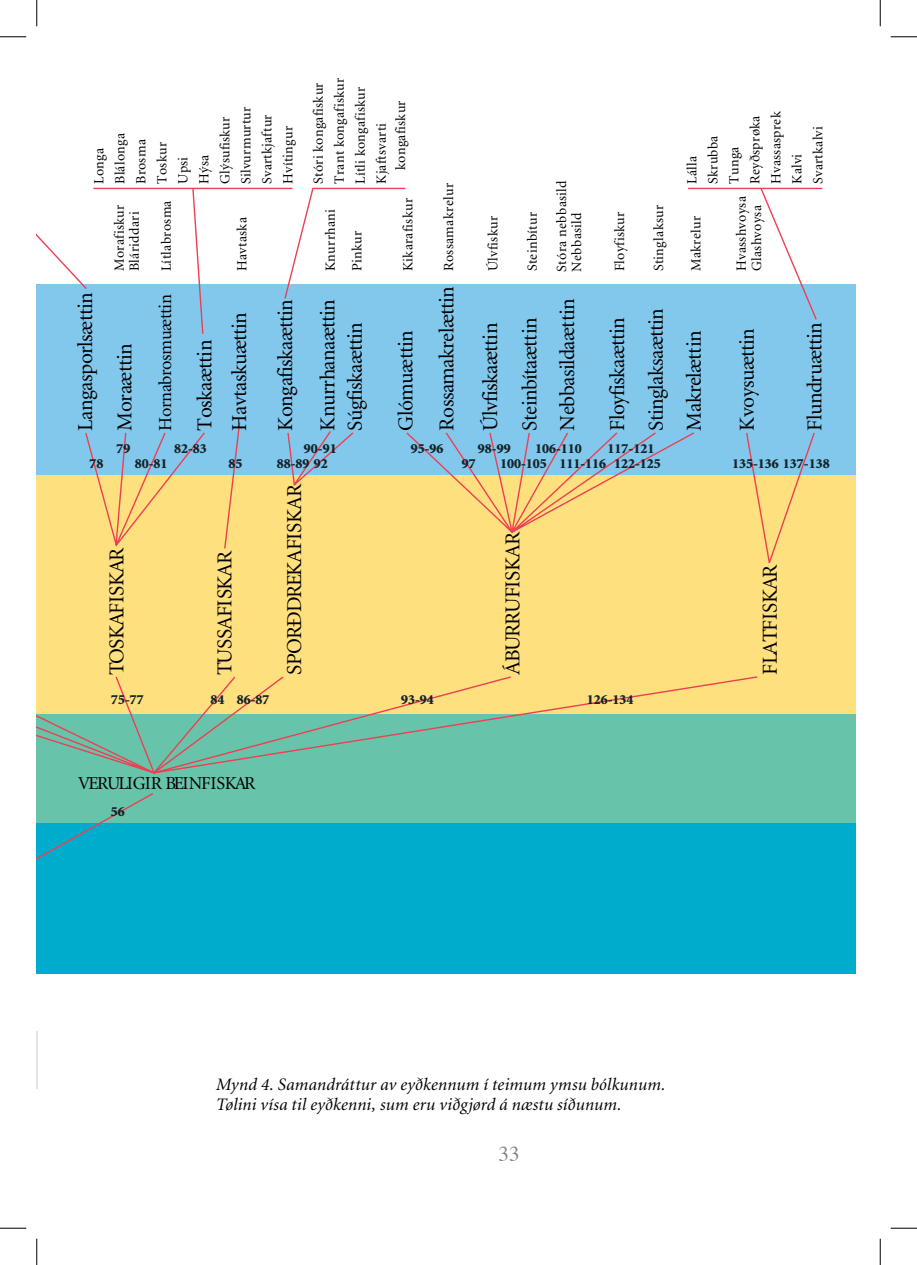
<style>
.page{position:relative;width:917px;height:1265px;background:#fff}
.page>*{position:absolute;margin:0;border:0;box-sizing:border-box;transform-origin:0 0}
.t1{font:21.18px/38.5px "Minion";letter-spacing:-.025em;color:#000}
.t2{font:21.18px "Minion";letter-spacing:-.05em;color:#000}
.t3{font:21px "Times";color:#808284}
.t4{font:18.2px "Minion";letter-spacing:-.07em;color:#000}
.t5{font:18.2px "Minion";letter-spacing:-.025em;color:#000}
.t6{font:italic 17.5px/19.6px "Minion";letter-spacing:.005em;color:#000}
.t7{font:14px/21px "Minion";letter-spacing:.02em;color:#000}
.t8{font:900 14px "Minion";color:#14242a}
</style>
<div class="page">
<div style="left:37px;top:817px;width:818px;height:156px;background:#00accc"></div>
<div style="left:37px;top:471px;width:818px;height:244px;background:#ffe07f"></div>
<div style="left:37px;top:714px;width:818px;height:108px;background:#67c4ab"></div>
<div style="left:37px;top:284px;width:818px;height:190px;background:#82c8ed"></div>
<svg style="left:37px;top:422px;width:779px;height:352px"></svg>
<svg style="left:37px;top:187px;width:781px;height:147px"></svg>
<svg style="left:488px;top:431px;width:26px;height:102px"></svg>
<svg style="left:286px;top:429px;width:69px;height:58px"></svg>
<hr style="left:93px;top:188px;width:199px;height:1px;background:#ee3f53">
<hr style="left:688px;top:188px;width:134px;height:1px;background:#ee3f53">
<svg style="left:37px;top:793px;width:118px;height:66px"></svg>
<svg style="left:0;top:36px;width:26px;height:1px"></svg>
<svg style="left:891px;top:36px;width:26px;height:1px"></svg>
<svg style="left:0;top:1227px;width:26px;height:1px"></svg>
<svg style="left:891px;top:1227px;width:26px;height:1px"></svg>
<svg style="left:36px;top:0;width:1px;height:26px"></svg>
<svg style="left:36px;top:1238px;width:1px;height:26px"></svg>
<svg style="left:880px;top:0;width:1px;height:26px"></svg>
<svg style="left:880px;top:1238px;width:1px;height:26px"></svg>
<p class="t7" style="left:308px;top:184px;width:108px;rotate:-90deg">Stóri kongafiskur<br>Trant kongafiskur<br>Lítli kongafiskur<br>Kjaftsvarti</p>
<p class="t7" style="left:390px;top:170px;width:71px;rotate:-90deg">kongafiskur</p>
<p class="t7" style="left:682px;top:184px;width:74px;rotate:-90deg">Lálla<br>Skrubba<br>Tunga<br>Reyðsprøka<br>Hvassasprek<br>Kalvi<br>Svartkalvi</p>
<p class="t7" style="left:89px;top:184px;width:79px;rotate:-90deg">Longa<br>Blálonga<br>Brosma<br>Toskur<br>Upsi<br>Hýsa<br>Glýsufiskur<br>Silvurmurtur<br>Svartkjaftur<br>Hvítingur</p>
<p class="t7" style="left:518px;top:271px;width:93px;line-height:29.6px;rotate:-90deg">Steinbítur<br>Stóra nebbasild</p>
<p class="t7" style="left:439px;top:271px;width:89px;rotate:-90deg">Rossamakrelur</p>
<p class="t7" style="left:734px;top:271px;width:77px;line-height:15.2px;rotate:-90deg">Hvasshvoysa<br>Glashvoysa</p>
<p class="t7" style="left:232px;top:271px;width:56px;rotate:-90deg">Havtaska</p>
<p class="t7" style="left:317px;top:271px;width:64px;line-height:26.8px;rotate:-90deg">Knurrhani<br>Pinkur</p>
<p class="t7" style="left:398px;top:271px;width:75px;rotate:-90deg">Kikarafiskur</p>
<p class="t7" style="left:112px;top:271px;width:68px;line-height:14.9px;rotate:-90deg">Morafiskur<br>Bláriddari</p>
<p class="t7" style="left:156px;top:271px;width:72px;rotate:-90deg">Lítlabrosma</p>
<p class="t7" style="left:567px;top:271px;width:61px;rotate:-90deg">Nebbasild</p>
<p class="t7" style="left:610px;top:271px;width:61px;rotate:-90deg">Floyfiskur</p>
<p class="t7" style="left:648px;top:271px;width:68px;rotate:-90deg">Stinglaksur</p>
<p class="t7" style="left:686px;top:271px;width:57px;rotate:-90deg">Makrelur</p>
<p class="t7" style="left:483px;top:271px;width:57px;rotate:-90deg">Úlvfiskur</p>
<h1 class="t1" style="left:66px;top:430px;width:139px;line-height:39.4px;rotate:-90deg">Langasporlsættin<br>Moraættin</h1>
<h3 class="t5" style="left:156px;top:430px;width:137px;rotate:-90deg">Hornabrosmuættin</h3>
<h1 class="t1" style="left:188px;top:430px;width:120px;line-height:34.6px;rotate:-90deg">Toskaættin<br>Havtaskuættin</h1>
<p class="t8" style="left:117px;top:441px;width:15px">79</p>
<p class="t8" style="left:174px;top:441px;width:34px">82-83</p>
<h1 class="t1" style="left:265px;top:430px;width:133px;line-height:42.4px;rotate:-90deg">Kongafiskaættin<br>Knurrhanaættin</h1>
<p class="t8" style="left:304px;top:441px;width:34px">90-91</p>
<h1 class="t1" style="left:336px;top:430px;width:110px;rotate:-90deg">Súgfiskaættin</h1>
<h1 class="t1" style="left:386px;top:430px;width:146px;line-height:40.9px;rotate:-90deg">Glómuættin<br>Rossamakrelættin</h1>
<h1 class="t1" style="left:472px;top:430px;width:133px;rotate:-90deg">Úlvfiskaættin<br>Steinbítaættin<br>Nebbasildaættin</h1>
<h1 class="t1" style="left:599px;top:430px;width:124px;rotate:-90deg">Floyfiskaættin<br>Stinglaksaættin<br>Makrelættin</h1>
<p class="t8" style="left:411px;top:441px;width:34px">95-96</p>
<p class="t8" style="left:478px;top:441px;width:34px">98-99</p>
<p class="t8" style="left:535px;top:441px;width:48px">106-110</p>
<p class="t8" style="left:608px;top:441px;width:48px">117-121</p>
<h1 class="t1" style="left:729px;top:430px;width:104px;rotate:-90deg">Kvoysuættin</h1>
<h1 class="t1" style="left:796px;top:430px;width:110px;rotate:-90deg">Flundruættin</h1>
<p class="t8" style="left:89px;top:456px;width:15px">78</p>
<p class="t8" style="left:732px;top:456px;width:99px">135-136 137-138</p>
<p class="t8" style="left:559px;top:456px;width:48px">111-116</p>
<p class="t8" style="left:277px;top:456px;width:53px">88-89 92</p>
<p class="t8" style="left:614px;top:456px;width:48px">122-125</p>
<p class="t8" style="left:462px;top:456px;width:15px">97</p>
<p class="t8" style="left:500px;top:456px;width:48px">100-105</p>
<p class="t8" style="left:135px;top:456px;width:34px">80-81</p>
<p class="t8" style="left:228px;top:456px;width:15px">85</p>
<h1 class="t2" style="left:106px;top:674px;width:129px;rotate:-90deg">TOSKAFISKAR</h1>
<h1 class="t1" style="left:206px;top:674px;width:126px;rotate:-90deg">TUSSAFISKAR</h1>
<h1 class="t2" style="left:284px;top:674px;width:192px;rotate:-90deg">SPORÐDREKAFISKAR</h1>
<h1 class="t2" style="left:502px;top:674px;width:144px;rotate:-90deg">ÁBURRUFISKAR</h1>
<p class="t8" style="left:111px;top:692px;width:34px">75-77</p>
<p class="t8" style="left:211px;top:692px;width:60px">84 86-87</p>
<p class="t8" style="left:401px;top:692px;width:34px">93-94</p>
<p class="t8" style="left:587px;top:692px;width:48px">126-134</p>
<h3 class="t4" style="left:78px;top:774px;width:179px">VERULIGIR BEINFISKAR</h3>
<p class="t8" style="left:111px;top:803px;width:15px">56</p>
<h1 class="t2" style="left:759px;top:674px;width:112px;rotate:-90deg">FLATFISKAR</h1>
<p class="t6" style="left:215px;top:1074px;width:451px">Mynd 4. Samandráttur av eyðkennum í teimum ymsu bólkunum.<br>Tølini vísa til eyðkenni, sum eru viðgjørd á næstu síðunum.</p>
<h2 class="t3" style="left:499px;top:1133px;width:22px">33</h2>
</div>
